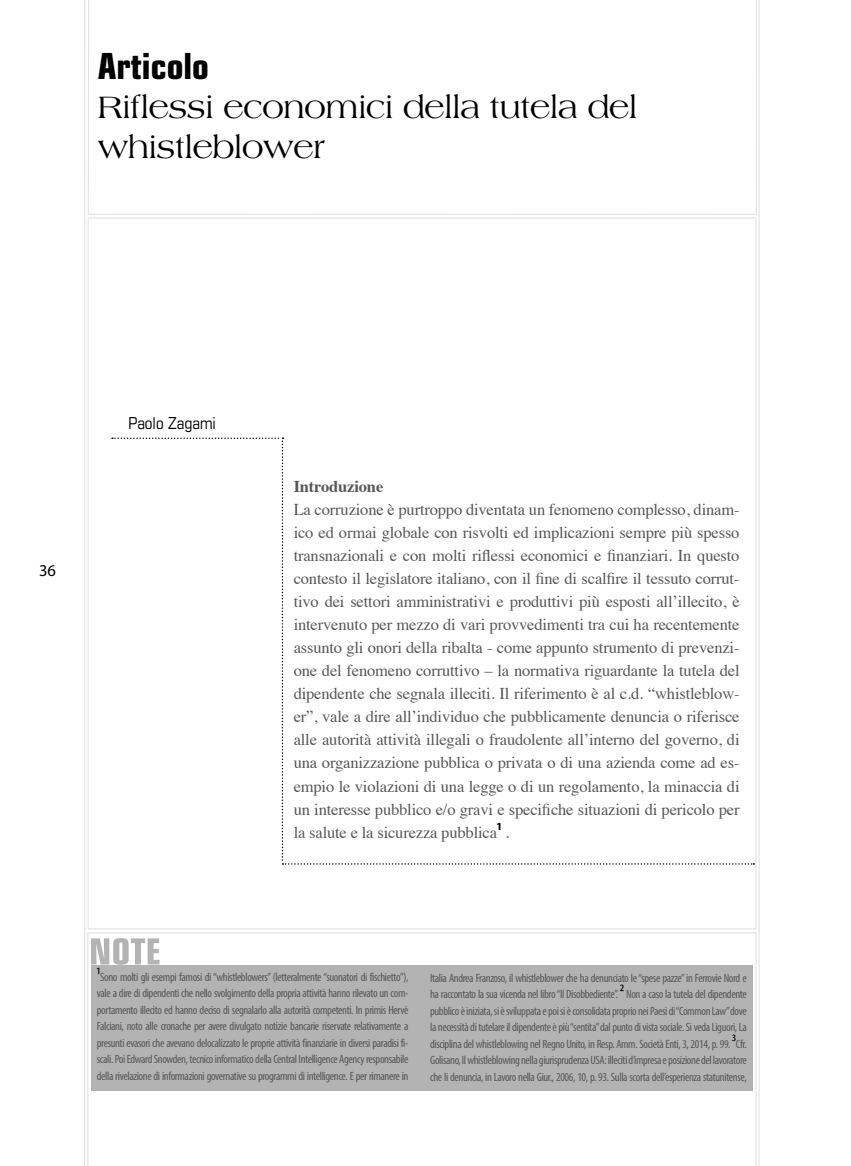
<style>
.page{position:relative;width:851px;height:1166px;background:#fff}
.page>*{position:absolute;margin:0;border:0;box-sizing:border-box;transform-origin:0 0}
.t1{font:700 condensed 36px "Eurostile LT Std";color:#000}
.t2{font:33px/39.6px "Americana Std";letter-spacing:-.02em;color:#000}
.t3{font:16.5px/23px "Times";letter-spacing:-.01em;color:#575756;text-align:justify}
.t4{font:700 16.5px "Times";letter-spacing:-.01em;color:#575756}
.t5{font:condensed 16.5px "Eurostile LT Std";color:#000}
.t6{font:16.5px "Myriad Pro";color:#000}
.t7{font:condensed 12px/16.5px "Myriad Pro";letter-spacing:-.03em;color:#575756;text-align:justify}
.s1{font-family:"Myriad Pro";font-weight:600;font-size:18px;color:#000}
.s2{font-size:16.5px;color:#000}
</style>
<div class="page">
<svg style="left:88px;top:0;width:669px;height:215px"></svg>
<svg style="left:87px;top:932px;width:669px;height:233px"></svg>
<svg style="left:84px;top:0;width:1px;height:1165px"></svg>
<hr style="left:758px;top:0;width:1px;height:1165px;background:#e3e3e3">
<div style="left:103px;top:428px;width:659px;height:445px;background:#fff"></div>
<div style="left:91px;top:964px;width:661px;height:125px;background:#b3b3b3"></div>
<svg style="left:91px;top:937px;width:68px;height:27px"></svg>
<h1 class="t1" style="left:98px;top:44px;width:112px">Articolo</h1>
<h2 class="t2" style="left:98px;top:88px;width:541px">Riflessi economici della tutela del whistleblower</h2>
<h3 class="t6" style="left:39px;top:560px;width:18px">36</h3>
<h3 class="t5" style="left:128px;top:413px;width:89px">Paolo Zagami</h3>
<h3 class="t4" style="left:293px;top:470px;width:91px">Introduzione</h3>
<p class="t3" style="left:293px;top:496px;width:447px">La corruzione è purtroppo diventata un fenomeno complesso, dinam&shy;ico ed ormai globale con risvolti ed implicazioni sempre più spesso transnazionali e con molti riflessi economici e finanziari. In questo contesto il legislatore italiano, con il fine di scalfire il tessuto corrut&shy;tivo dei settori amministrativi e produttivi più esposti all’illecito, è intervenuto per mezzo di vari provvedimenti tra cui ha recentemente assunto gli onori della ribalta - come appunto strumento di prevenzi&shy;one del fenomeno corruttivo – la normativa riguardante la tutela del dipendente che segnala illeciti. Il riferimento è al c.d. “whistleblow&shy;er”, vale a dire all’individuo che pubblicamente denuncia o riferisce alle autorità attività illegali o fraudolente all’interno del governo, di una organizzazione pubblica o privata o di una azienda come ad es&shy;empio le violazioni di una legge o di un regolamento, la minaccia di un interesse pubblico e/o gravi e specifiche situazioni di pericolo per la salute e la sicurezza pubblica<span class="s1">¹</span> .</p>
<p class="t7" style="left:97px;top:968px;width:313px"><span class="s2">¹</span>Sono molti gli esempi famosi di “whistleblowers” (letteralmente “suonatori di fischietto”), vale a dire di dipendenti che nello svolgimento della propria attività hanno rilevato un com&shy;portamento illecito ed hanno deciso di segnalarlo alla autorità competenti. In primis Hervè Falciani, noto alle cronache per avere divulgato notizie bancarie riservate relativamente a presunti evasori che avevano delocalizzato le proprie attività finanziarie in diversi paradisi fi&shy;scali. Poi Edward Snowden, tecnico informatico della Central Intelligence Agency responsabile della rivelazione di informazioni governative su programmi di intelligence. E per rimanere in</p>
<p class="t7" style="left:430px;top:969px;width:318px">Italia Andrea Franzoso, il whistleblower che ha denunciato le “spese pazze” in Ferrovie Nord e ha raccontato la sua vicenda nel libro “Il Disobbediente”. <span class="s2">²</span> Non a caso la tutela del dipendente pubblico è iniziata, si è sviluppata e poi si è consolidata proprio nei Paesi di “Common Law” dove la necessità di tutelare il dipendente è più “sentita” dal punto di vista sociale. Si veda Liguori, La disciplina del whistleblowing nel Regno Unito, in Resp. Amm. Società Enti, 3, 2014, p. 99. <span class="s2">³</span>Cfr.<br>Golisano, Il whistleblowing nella giurisprudenza USA: illeciti d’impresa e posizione del lavoratore che li denuncia, in Lavoro nella Giur., 2006, 10, p. 93. Sulla scorta dell’esperienza statunitense,</p>
</div>
